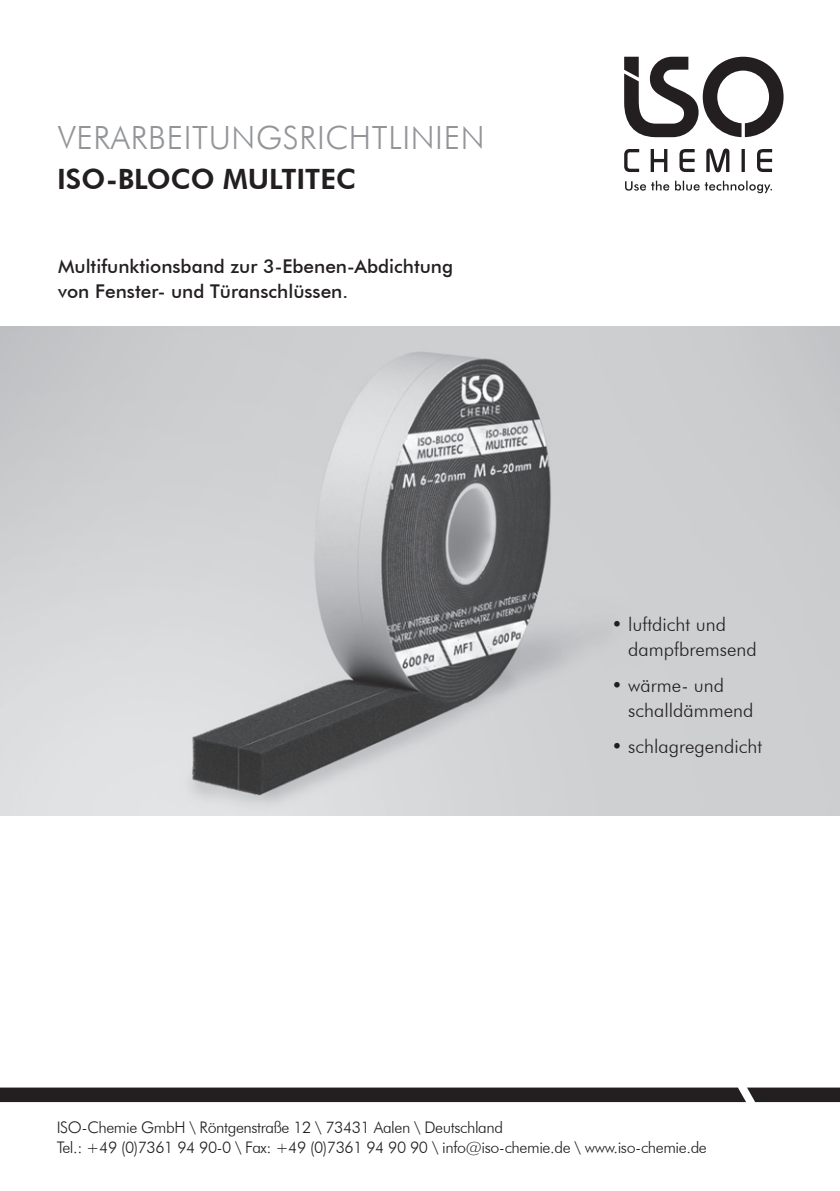
<style>
.page{position:relative;width:840px;height:1191px;background:#fff}
.page>*{position:absolute;margin:0;border:0;box-sizing:border-box;transform-origin:0 0}
.t1{font:300 32px "Futura BT";letter-spacing:.02em;color:#939598}
.t2{font:800 28px "Futura BT";color:#231f20}
.t3{font:500 19px/25px "Futura BT";color:#231f20}
.t4{font:300 19px/25px "Futura BT";color:#231f20}
.t5{font:300 16px/20px "Futura BT";letter-spacing:-.025em;color:#231f20}
</style>
<div class="page">
<svg style="left:624px;top:148px;width:147px;height:24px"></svg>
<svg style="left:625px;top:181px;width:146px;height:12px"></svg>
<svg style="left:624px;top:57px;width:159px;height:80px"></svg>
<img style="left:0;top:327px;width:839px;height:488px">
<svg style="left:0;top:1087px;width:839px;height:15px;background:#2d292a"></svg>
<h1 class="t1" style="left:58px;top:119px;width:428px">VERARBEITUNGSRICHTLINIEN</h1>
<h2 class="t2" style="left:57px;top:162px;width:300px">ISO-BLOCO MULTITEC</h2>
<p class="t3" style="left:58px;top:254px;width:396px">Multifunktionsband zur 3-Ebenen-Abdichtung von Fenster- und Türanschlüssen.</p>
<p class="t4" style="left:628px;top:611px;width:130px;text-indent:-17px">• luftdicht und dampfbremsend</p>
<p class="t4" style="left:628px;top:672px;width:127px;text-indent:-17px">• wärme- und schalldämmend</p>
<p class="t4" style="left:611px;top:734px;width:152px">• schlagregendicht</p>
<p class="t5" style="left:57px;top:1116px;width:651px">ISO-Chemie GmbH \ Röntgenstraße 12 \ 73431 Aalen \ Deutschland<br>Tel.: +49 (0)7361 94 90-0 \ Fax: +49 (0)7361 94 90 90 \ info@iso-chemie.de \ www.iso-chemie.de</p>
</div>
